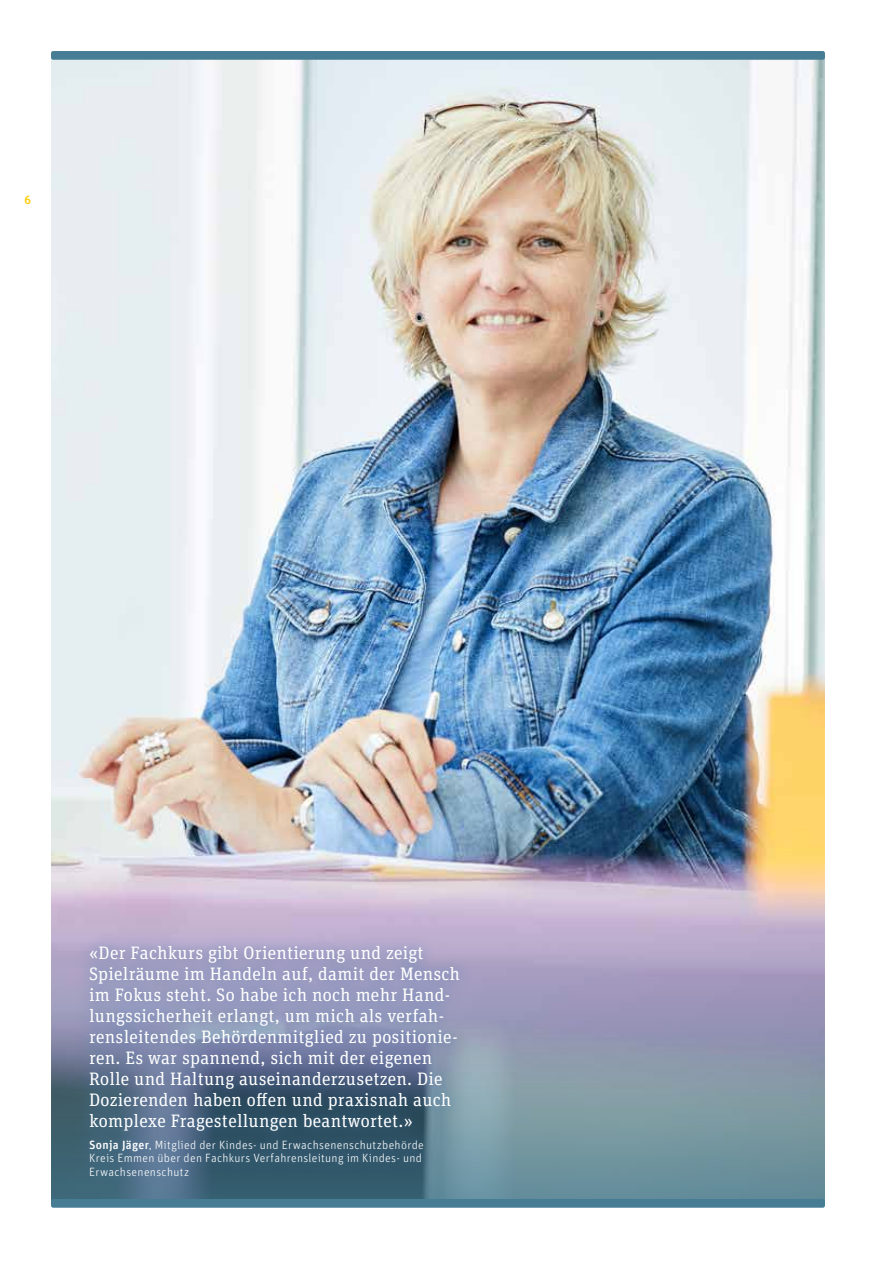
<style>
.page{position:relative;width:893px;height:1263px;background:#fff}
.page>*{position:absolute;margin:0;border:0;box-sizing:border-box;transform-origin:0 0}
.t1{font:18px/21px "Unit Slab Pro";letter-spacing:.015em;color:#fff}
.t2{font:300 12px/13.6px "Unit Rounded Pro";letter-spacing:.025em;color:#fff}
.t3{font:500 12px "Unit Rounded Pro";color:#fc0}
.s1{font-weight:500}
</style>
<div class="page">
<img style="left:51px;top:59px;width:774px;height:832px">
<svg style="left:51px;top:891px;width:774px;height:309px;background:#989eb5"></svg>
<svg style="left:77px;top:933px;width:395px;height:256px;background:#6e7e9c"></svg>
<div style="left:51px;top:51px;width:774px;height:9px;background:#467d95;border-radius:2px"></div>
<div style="left:51px;top:1199px;width:774px;height:9px;background:#467d95;border-radius:2px"></div>
<p class="t3" style="left:24px;top:191px;width:8px">6</p>
<p class="t1" style="left:89px;top:942px;width:372px">«Der Fachkurs gibt Orientierung und zeigt Spielräume im Handeln auf, damit der Mensch im Fokus steht. So habe ich noch mehr Hand&shy;lungssicherheit erlangt, um mich als verfah&shy;rensleitendes Behördenmitglied zu positionie&shy;ren. Es war spannend, sich mit der eigenen Rolle und Haltung auseinanderzusetzen. Die Dozierenden haben offen und praxisnah auch komplexe Fragestellungen beantwortet.»</p>
<p class="t2" style="left:89px;top:1137px;width:336px"><span class="s1">Sonja Jäger</span>, Mitglied der Kindes- und Erwachsenenschutzbehörde<br>Kreis Emmen über den Fachkurs Verfahrensleitung im Kindes- und<br>Erwachsenenschutz</p>
</div>
